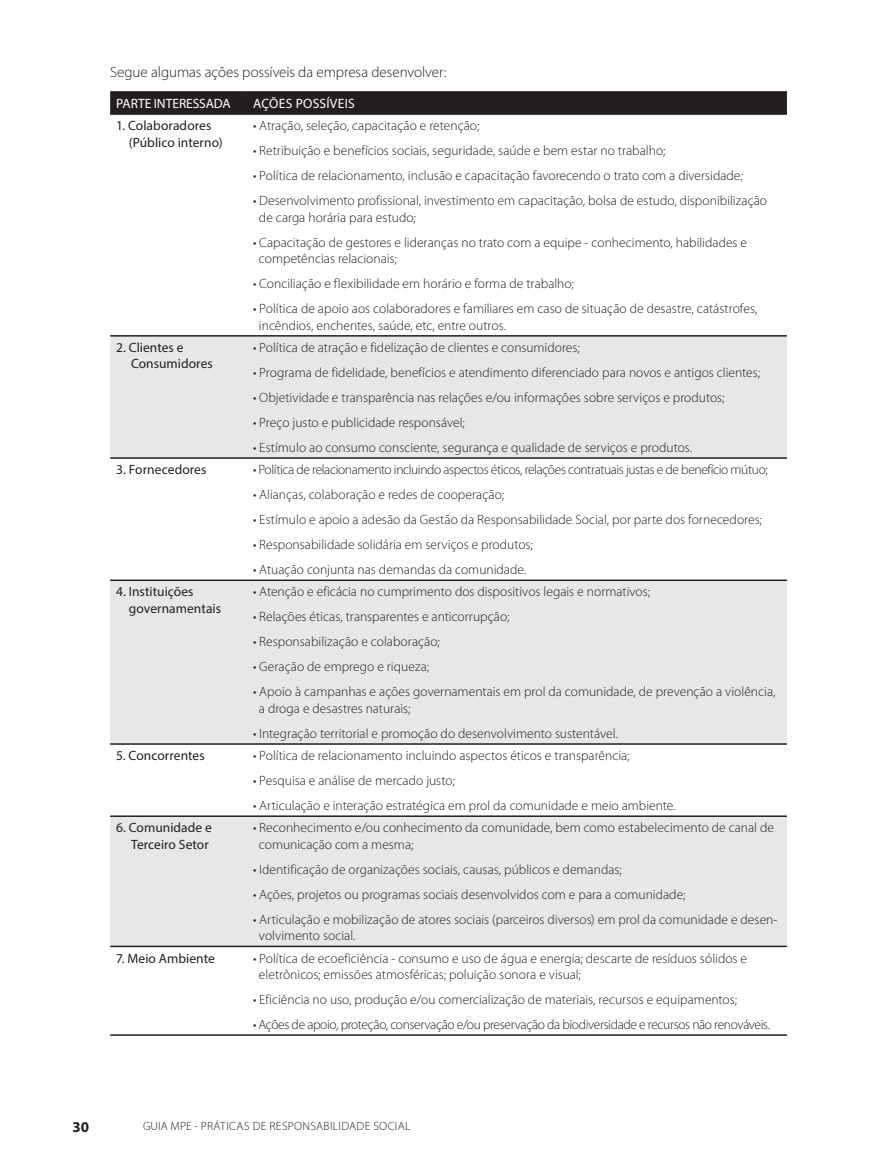
<style>
.page{position:relative;width:872px;height:1170px;background:#fff}
.page>*{position:absolute;margin:0;border:0;box-sizing:border-box;transform-origin:0 0}
.Texto_corrido{font:300 15px "Myriad Pro";letter-spacing:-.005em;color:#231f20}
.t1{font:700 15px "Myriad Pro";color:#231f20}
.Texto_tabela{font:300 13.5px/16.5px "Myriad Pro";color:#231f20}
.Texto_tabela-2{font:300 13.5px "Myriad Pro";letter-spacing:-.03em;color:#231f20}
.Texto_tabela-3{font:13.5px/16.5px "Myriad Pro";letter-spacing:.005em;color:#231f20}
.Texto_tabela-4{font:13.5px "Myriad Pro";color:#fff}
.Texto_tabela-5{font:13.5px "Myriad Pro";letter-spacing:.02em;color:#fff}
.t2{font:300 12px "Myriad Pro";letter-spacing:.025em;color:#231f20}
</style>
<div class="page">
<div style="left:110px;top:93px;width:677px;height:20px;background:#231f20"></div>
<div style="left:110px;top:336px;width:677px;height:121px;background:#e6e7e9"></div>
<div style="left:110px;top:581px;width:677px;height:162px;background:#e6e7e9"></div>
<div style="left:110px;top:816px;width:677px;height:129px;background:#e6e7e9"></div>
<hr style="left:110px;top:91px;width:137px;height:2px;background:#231f20">
<hr style="left:247px;top:91px;width:540px;height:2px;background:#231f20">
<hr style="left:110px;top:113px;width:137px;height:2px;background:#231f20">
<hr style="left:247px;top:113px;width:540px;height:2px;background:#231f20">
<hr style="left:110px;top:335px;width:137px;height:1px;background:#231f20">
<hr style="left:247px;top:335px;width:540px;height:1px;background:#231f20">
<hr style="left:110px;top:457px;width:137px;height:2px;background:#231f20">
<hr style="left:247px;top:457px;width:540px;height:2px;background:#231f20">
<hr style="left:110px;top:579px;width:137px;height:2px;background:#231f20">
<hr style="left:247px;top:579px;width:540px;height:2px;background:#231f20">
<hr style="left:110px;top:743px;width:137px;height:1px;background:#231f20">
<hr style="left:247px;top:743px;width:540px;height:1px;background:#231f20">
<hr style="left:110px;top:815px;width:137px;height:1px;background:#231f20">
<hr style="left:247px;top:815px;width:540px;height:1px;background:#231f20">
<hr style="left:110px;top:945px;width:137px;height:2px;background:#231f20">
<hr style="left:247px;top:945px;width:540px;height:2px;background:#231f20">
<hr style="left:110px;top:1034px;width:137px;height:1px;background:#231f20">
<hr style="left:247px;top:1034px;width:540px;height:1px;background:#231f20">
<p class="Texto_corrido" style="left:110px;top:63px;width:337px">Segue algumas ações possíveis da empresa desenvolver:</p>
<p class="Texto_tabela-4" style="left:116px;top:95px;width:116px">PARTE INTERESSADA</p>
<p class="Texto_tabela-5" style="left:253px;top:95px;width:103px">AÇÕES POSSÍVEIS</p>
<p class="Texto_tabela-3" style="left:129px;top:117px;width:95px;text-indent:-13px">1. Colaboradores (Público interno)</p>
<p class="Texto_tabela" style="left:253px;top:118px;width:228px">• Atração, seleção, capacitação e retenção;</p>
<p class="Texto_tabela" style="left:253px;top:143px;width:414px">• Retribuição e benefícios sociais, seguridade, saúde e bem estar no trabalho;</p>
<p class="Texto_tabela" style="left:253px;top:168px;width:491px">• Política de relacionamento, inclusão e capacitação favorecendo o trato com a diversidade;</p>
<p class="Texto_tabela" style="left:259px;top:193px;width:509px;text-indent:-6px">• Desenvolvimento profissional, investimento em capacitação, bolsa de estudo, disponibilização de carga horária para estudo;</p>
<p class="Texto_tabela" style="left:259px;top:234px;width:490px;text-indent:-6px">• Capacitação de gestores e lideranças no trato com a equipe - conhecimento, habilidades e competências relacionais;</p>
<p class="Texto_tabela" style="left:253px;top:276px;width:322px">• Conciliação e flexibilidade em horário e forma de trabalho;</p>
<p class="Texto_tabela" style="left:259px;top:301px;width:500px;text-indent:-6px">• Política de apoio aos colaboradores e familiares em caso de situação de desastre, catástrofes, incêndios, enchentes, saúde, etc, entre outros.</p>
<p class="Texto_tabela-3" style="left:131px;top:339px;width:83px;text-indent:-15px">2. Clientes e<br>Consumidores</p>
<p class="Texto_tabela" style="left:253px;top:339px;width:328px">• Política de atração e fidelização de clientes e consumidores;</p>
<p class="Texto_tabela" style="left:253px;top:364px;width:508px">• Programa de fidelidade, benefícios e atendimento diferenciado para novos e antigos clientes;</p>
<p class="Texto_tabela" style="left:253px;top:389px;width:473px">• Objetividade e transparência nas relações e/ou informações sobre serviços e produtos;</p>
<p class="Texto_tabela" style="left:253px;top:414px;width:213px">• Preço justo e publicidade responsável;</p>
<p class="Texto_tabela" style="left:253px;top:439px;width:441px">• Estímulo ao consumo consciente, segurança e qualidade de serviços e produtos.</p>
<p class="Texto_tabela-3" style="left:116px;top:461px;width:92px">3. Fornecedores</p>
<p class="Texto_tabela-2" style="left:253px;top:462px;width:516px">• Política de relacionamento incluindo aspectos éticos, relações contratuais justas e de benefício mútuo;</p>
<p class="Texto_tabela" style="left:253px;top:486px;width:253px">• Alianças, colaboração e redes de cooperação;</p>
<p class="Texto_tabela" style="left:253px;top:511px;width:510px">• Estímulo e apoio a adesão da Gestão da Responsabilidade Social, por parte dos fornecedores;</p>
<p class="Texto_tabela" style="left:253px;top:536px;width:281px">• Responsabilidade solidária em serviços e produtos;</p>
<p class="Texto_tabela" style="left:253px;top:561px;width:275px">• Atuação conjunta nas demandas da comunidade.</p>
<p class="Texto_tabela-3" style="left:129px;top:583px;width:94px;text-indent:-13px">4. Instituições governamentais</p>
<p class="Texto_tabela" style="left:253px;top:584px;width:398px">• Atenção e eficácia no cumprimento dos dispositivos legais e normativos;</p>
<p class="Texto_tabela" style="left:253px;top:609px;width:258px">• Relações éticas, transparentes e anticorrupção;</p>
<p class="Texto_tabela" style="left:253px;top:634px;width:188px">• Responsabilização e colaboração;</p>
<p class="Texto_tabela" style="left:253px;top:659px;width:177px">• Geração de emprego e riqueza;</p>
<p class="Texto_tabela" style="left:259px;top:684px;width:518px;text-indent:-6px">• Apoio à campanhas e ações governamentais em prol da comunidade, de prevenção a violência, a droga e desastres naturais;</p>
<p class="Texto_tabela" style="left:253px;top:725px;width:366px">• Integração territorial e promoção do desenvolvimento sustentável.</p>
<p class="Texto_tabela-3" style="left:116px;top:747px;width:90px">5. Concorrentes</p>
<p class="Texto_tabela" style="left:253px;top:747px;width:378px">• Política de relacionamento incluindo aspectos éticos e transparência;</p>
<p class="Texto_tabela" style="left:253px;top:772px;width:203px">• Pesquisa e análise de mercado justo;</p>
<p class="Texto_tabela" style="left:253px;top:797px;width:424px">• Articulação e interação estratégica em prol da comunidade e meio ambiente.</p>
<p class="Texto_tabela-3" style="left:116px;top:819px;width:97px;text-align:right">6. Comunidade e<br>Terceiro Setor</p>
<p class="Texto_tabela" style="left:259px;top:819px;width:516px;text-indent:-6px">• Reconhecimento e/ou conhecimento da comunidade, bem como estabelecimento de canal de comunicação com a mesma;</p>
<p class="Texto_tabela" style="left:253px;top:861px;width:370px">• Identificação de organizações sociais, causas, públicos e demandas;</p>
<p class="Texto_tabela" style="left:253px;top:886px;width:434px">• Ações, projetos ou programas sociais desenvolvidos com e para a comunidade;</p>
<p class="Texto_tabela" style="left:259px;top:911px;width:520px;text-indent:-6px">• Articulação e mobilização de atores sociais (parceiros diversos) em prol da comunidade e desen&shy;volvimento social.</p>
<p class="Texto_tabela-3" style="left:116px;top:949px;width:100px">7. Meio Ambiente</p>
<p class="Texto_tabela" style="left:259px;top:949px;width:489px;text-indent:-6px">• Política de ecoeficiência - consumo e uso de água e energia; descarte de resíduos sólidos e eletrônicos; emissões atmosféricas; poluição sonora e visual;</p>
<p class="Texto_tabela" style="left:253px;top:991px;width:485px">• Eficiência no uso, produção e/ou comercialização de materiais, recursos e equipamentos;</p>
<p class="Texto_tabela-2" style="left:253px;top:1017px;width:518px">• Ações de apoio, proteção, conservação e/ou preservação da biodiversidade e recursos não renováveis.</p>
<p class="t1" style="left:72px;top:1117px;width:18px">30</p>
<p class="t2" style="left:143px;top:1119px;width:269px">GUIA MPE - PRÁTICAS DE RESPONSABILIDADE SOCIAL</p>
</div>
